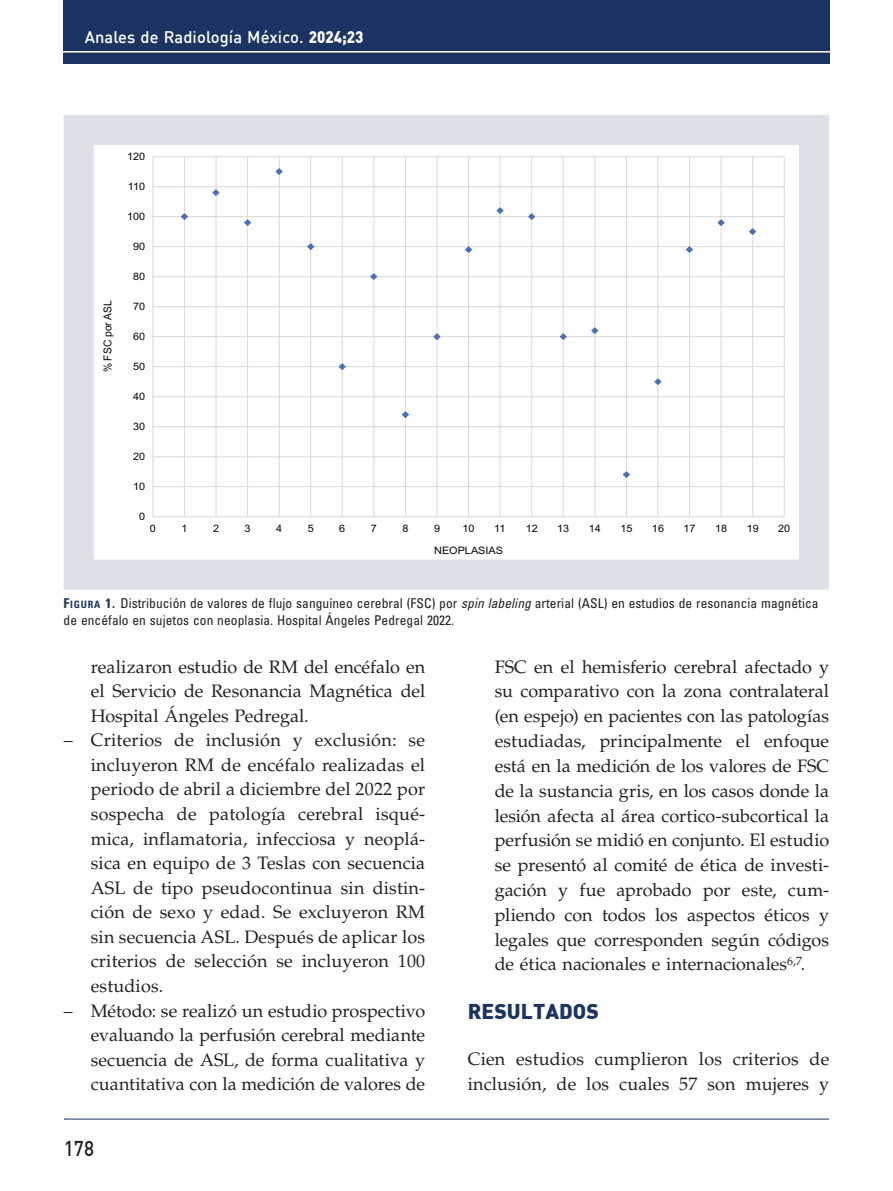
<style>
.page{position:relative;width:893px;height:1191px;background:#fff}
.page>*{position:absolute;margin:0;border:0;box-sizing:border-box;transform-origin:0 0}
.t1{font:900 21px "DIN";letter-spacing:.005em;color:#1b3461}
.t2{font:500 21px "DIN";color:#231f20;scale:.9 1}
.t3{font:18px/24.6px "Palatino LT Std";letter-spacing:.01em;color:#231f20;text-align:justify}
.t4{font:500 16.5px "DIN";letter-spacing:.005em;color:#fff}
.t5{font:condensed 13.5px/16.5px "Univers LT Std";letter-spacing:.005em;color:#231f20}
.t6{font:10.8px "Arial";color:#040503;scale:.95 1}
.t7{font:10.2px "Arial";color:#040503;scale:1.06 1}
.s1{font-weight:900}
.s2{font-weight:700;color:#1b3461}
.s3{font-weight:700;font-size:10.2px;color:#1b3461}
.s4{font-style:italic}
</style>
<div class="page">
<div style="left:59px;top:1115px;width:772px;height:6px;background:#1b3461;opacity:.4"></div>
<div style="left:63px;top:0;width:767px;height:64px;background:#1b3461"></div>
<hr style="left:59px;top:51px;width:775px;height:2px;background:#fff">
<svg style="left:63px;top:115px;width:766px;height:475px"></svg>
<p class="t4" style="left:85px;top:26px;width:280px">Anales de Radiología México. <span class="s1">2024;23</span></p>
<p class="t7" style="left:127px;top:149px;width:19px">120</p>
<p class="t7" style="left:128px;top:179px;width:18px">110</p>
<p class="t7" style="left:127px;top:209px;width:19px">100</p>
<p class="t7" style="left:133px;top:239px;width:13px">90</p>
<p class="t6" style="left:100px;top:372px;width:77px;rotate:-90deg">% FSC por ASL</p>
<p class="t7" style="left:133px;top:269px;width:13px">80</p>
<p class="t7" style="left:133px;top:299px;width:13px">70</p>
<p class="t7" style="left:133px;top:329px;width:13px">60</p>
<p class="t7" style="left:133px;top:359px;width:13px">50</p>
<p class="t7" style="left:133px;top:389px;width:13px">40</p>
<p class="t7" style="left:133px;top:419px;width:13px">30</p>
<p class="t7" style="left:133px;top:449px;width:13px">20</p>
<p class="t7" style="left:133px;top:479px;width:13px">10</p>
<p class="t7" style="left:139px;top:509px;width:7px">0</p>
<p class="t7" style="left:150px;top:521px;width:7px">0</p>
<p class="t7" style="left:181px;top:521px;width:7px">1</p>
<p class="t7" style="left:213px;top:521px;width:7px">2</p>
<p class="t7" style="left:245px;top:521px;width:7px">3</p>
<p class="t7" style="left:276px;top:521px;width:7px">4</p>
<p class="t7" style="left:308px;top:521px;width:7px">5</p>
<p class="t7" style="left:339px;top:521px;width:7px">6</p>
<p class="t7" style="left:371px;top:521px;width:7px">7</p>
<p class="t7" style="left:402px;top:521px;width:7px">8</p>
<p class="t7" style="left:434px;top:521px;width:7px">9</p>
<p class="t7" style="left:463px;top:521px;width:13px">10</p>
<p class="t7" style="left:494px;top:521px;width:12px">11</p>
<p class="t7" style="left:526px;top:521px;width:13px">12</p>
<p class="t7" style="left:557px;top:521px;width:13px">13</p>
<p class="t7" style="left:589px;top:521px;width:13px">14</p>
<p class="t7" style="left:620px;top:521px;width:13px">15</p>
<p class="t7" style="left:652px;top:521px;width:13px">16</p>
<p class="t7" style="left:683px;top:521px;width:13px">17</p>
<p class="t7" style="left:715px;top:521px;width:13px">18</p>
<p class="t7" style="left:747px;top:521px;width:13px">19</p>
<p class="t7" style="left:778px;top:521px;width:13px">20</p>
<p class="t7" style="left:434px;top:543px;width:66px">NEOPLASIAS</p>
<p class="t5" style="left:64px;top:595px;width:757px"><span class="s2">F</span><span class="s3">IGURA</span> <span class="s2">1.</span> Distribución de valores de flujo sanguíneo cerebral (FSC) por <span class="s4">spin labeling</span> arterial (ASL) en estudios de resonancia magnética de encéfalo en sujetos con neoplasia. Hospital Ángeles Pedregal 2022.</p>
<p class="t3" style="left:91px;top:654px;width:336px">realizaron estudio de RM del encéfalo en el Servicio de Resonancia Magnética del Hospital Ángeles Pedregal.</p>
<p class="t3" style="left:91px;top:728px;width:336px;text-indent:-27px">– Criterios de inclusión y exclusión: se incluyeron RM de encéfalo realizadas el periodo de abril a diciembre del 2022 por sospecha de patología cerebral isqué&shy;mica, inflamatoria, infecciosa y neoplá&shy;sica en equipo de 3 Teslas con secuencia ASL de tipo pseudocontinua sin distin&shy;ción de sexo y edad. Se excluyeron RM sin secuencia ASL. Después de aplicar los criterios de selección se incluyeron 100 estudios.</p>
<p class="t3" style="left:91px;top:998px;width:336px;text-indent:-27px">– Método: se realizó un estudio prospectivo evaluando la perfusión cerebral mediante secuencia de ASL, de forma cualitativa y cuantitativa con la medición de valores de</p>
<p class="t2" style="left:64px;top:1135px;width:35px">178</p>
<p class="t3" style="left:495px;top:654px;width:336px">FSC en el hemisferio cerebral afectado y su comparativo con la zona contralateral (en espejo) en pacientes con las patologías estudiadas, principalmente el enfoque está en la medición de los valores de FSC de la sustancia gris, en los casos donde la lesión afecta al área cortico-subcortical la perfusión se midió en conjunto. El estudio se presentó al comité de ética de investi&shy;gación y fue aprobado por este, cum&shy;pliendo con todos los aspectos éticos y legales que corresponden según códigos de ética nacionales e internacionales<sup>6,7</sup>.</p>
<p class="t1" style="left:468px;top:997px;width:133px">RESULTADOS</p>
<p class="t3" style="left:468px;top:1047px;width:363px">Cien estudios cumplieron los criterios de inclusión, de los cuales 57 son mujeres y</p>
</div>
